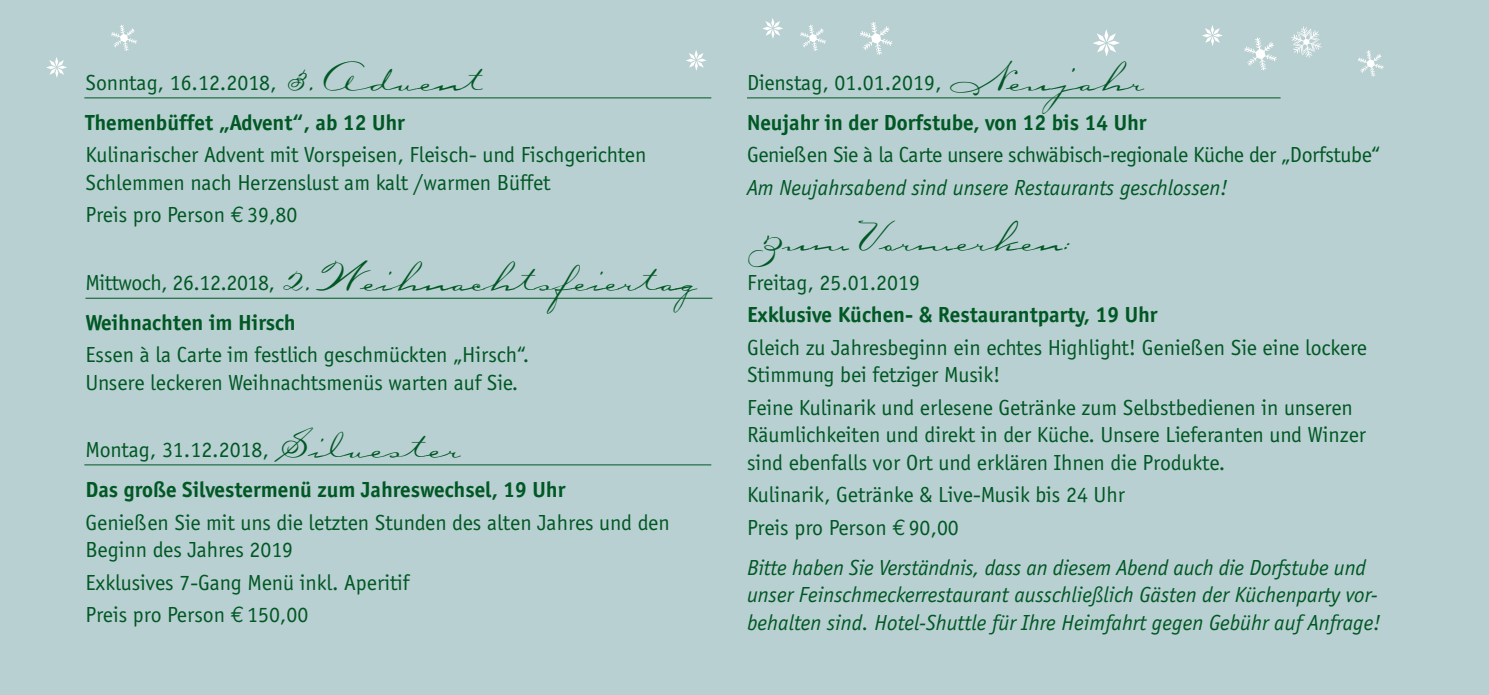
<style>
.page{position:relative;width:1489px;height:695px;background:#fff}
.page>*{position:absolute;margin:0;border:0;box-sizing:border-box;transform-origin:0 0}
.t1{font:43.75px "Carpenter Script";color:#005824}
.t2{font:22.5px/27.5px "Officina Sans";color:#005824}
.t3{font:italic 22.5px/27.5px "Officina Sans";color:#005824}
.t4{font:700 22.5px/40px "Officina Sans";color:#005824}
.t5{font:22.5px/40px "Officina Sans";letter-spacing:-.02em;color:#005824}
.s1{font-weight:400}
.s2{font-family:"Carpenter Script";font-weight:400;font-size:43.75px}
.s3{font-family:"Euro Mono"}
.s4{font-family:"Carpenter Script";font-size:43.75px}
.s5{font-weight:700}
</style>
<div class="page">
<div style="left:0;top:0;width:1488px;height:694px;background:#b9d0d2"></div>
<hr style="left:85px;top:298px;width:627px;height:1px;background:#005824">
<hr style="left:84px;top:97px;width:627px;height:1px;background:#005824">
<hr style="left:84px;top:464px;width:627px;height:1px;background:#005824">
<hr style="left:747px;top:97px;width:533px;height:1px;background:#005824">
<svg style="left:860px;top:22px;width:32px;height:33px"></svg>
<svg style="left:762px;top:18px;width:21px;height:21px"></svg>
<svg style="left:1093px;top:29px;width:26px;height:27px"></svg>
<svg style="left:800px;top:25px;width:26px;height:26px"></svg>
<svg style="left:686px;top:50px;width:20px;height:21px"></svg>
<svg style="left:1202px;top:25px;width:20px;height:21px"></svg>
<svg style="left:1358px;top:50px;width:25px;height:26px"></svg>
<svg style="left:1244px;top:38px;width:32px;height:32px"></svg>
<svg style="left:1291px;top:26px;width:30px;height:32px"></svg>
<svg style="left:46px;top:57px;width:21px;height:21px"></svg>
<svg style="left:111px;top:25px;width:26px;height:26px"></svg>
<p class="t4" style="left:85px;top:62px;width:399px"><span class="s1">Sonntag, 16.12.2018,</span> <span class="s2">3. Advent<br></span>Themenbüffet „Advent“, ab 12 Uhr</p>
<p class="t2" style="left:85px;top:141px;width:562px">Kulinarischer Advent mit Vorspeisen, Fleisch- und Fischgerichten<br>Schlemmen nach Herzenslust am kalt /warmen Büffet</p>
<p class="t2" style="left:85px;top:201px;width:213px">Preis pro Person <span class="s3">E</span> 39,80</p>
<p class="t5" style="left:85px;top:262px;width:613px">Mittwoch, 26.12.2018, <span class="s4">2. Weihnachtsfeiertag<br></span><span class="s5">Weihnachten im Hirsch</span></p>
<p class="t2" style="left:85px;top:341px;width:445px">Essen à la Carte im festlich geschmückten „Hirsch“.<br>Unsere leckeren Weihnachtsmenüs warten auf Sie.</p>
<p class="t4" style="left:85px;top:429px;width:481px"><span class="s1">Montag, 31.12.2018,</span> <span class="s2">Silvester<br></span>Das große Silvestermenü zum Jahreswechsel, 19 Uhr</p>
<p class="t2" style="left:85px;top:509px;width:585px">Genießen Sie mit uns die letzten Stunden des alten Jahres und den<br>Beginn des Jahres 2019</p>
<p class="t2" style="left:85px;top:566px;width:325px;line-height:32.5px">Exklusives 7-Gang Menü inkl. Aperitif<br>Preis pro Person <span class="s3">E</span> 150,00</p>
<p class="t4" style="left:747px;top:62px;width:401px"><span class="s1">Dienstag, 01.01.2019,</span> <span class="s2">Neujahr<br></span>Neujahr in der Dorfstube, von 12 bis 14 Uhr</p>
<p class="t2" style="left:747px;top:141px;width:635px">Genießen Sie à la Carte unsere schwäbisch-regionale Küche der „Dorfstube“</p>
<p class="t3" style="left:747px;top:174px;width:482px">Am Neujahrsabend sind unsere Restaurants geschlossen!</p>
<h1 class="t1" style="left:747px;top:209px;width:329px">Zum Vormerken:</h1>
<p class="t2" style="left:747px;top:269px;width:174px">Freitag, 25.01.2019</p>
<p class="t4" style="left:747px;top:294px;width:412px">Exklusive Küchen- &amp; Restaurantparty, 19 Uhr</p>
<p class="t2" style="left:747px;top:334px;width:621px">Gleich zu Jahresbeginn ein echtes Highlight! Genießen Sie eine lockere<br>Stimmung bei fetziger Musik!</p>
<p class="t2" style="left:747px;top:394px;width:620px">Feine Kulinarik und erlesene Getränke zum Selbstbedienen in unseren<br>Räumlichkeiten und direkt in der Küche. Unsere Lieferanten und Winzer sind ebenfalls vor Ort und erklären Ihnen die Produkte.</p>
<p class="t2" style="left:747px;top:479px;width:380px;line-height:32.5px">Kulinarik, Getränke &amp; Live-Musik bis 24 Uhr<br>Preis pro Person <span class="s3">E</span> 90,00</p>
<p class="t3" style="left:747px;top:554px;width:635px">Bitte haben Sie Verständnis, dass an diesem Abend auch die Dorfstube und unser Feinschmeckerrestaurant ausschließlich Gästen der Küchenparty vor&shy;behalten sind. Hotel-Shuttle für Ihre Heimfahrt gegen Gebühr auf Anfrage!</p>
</div>
